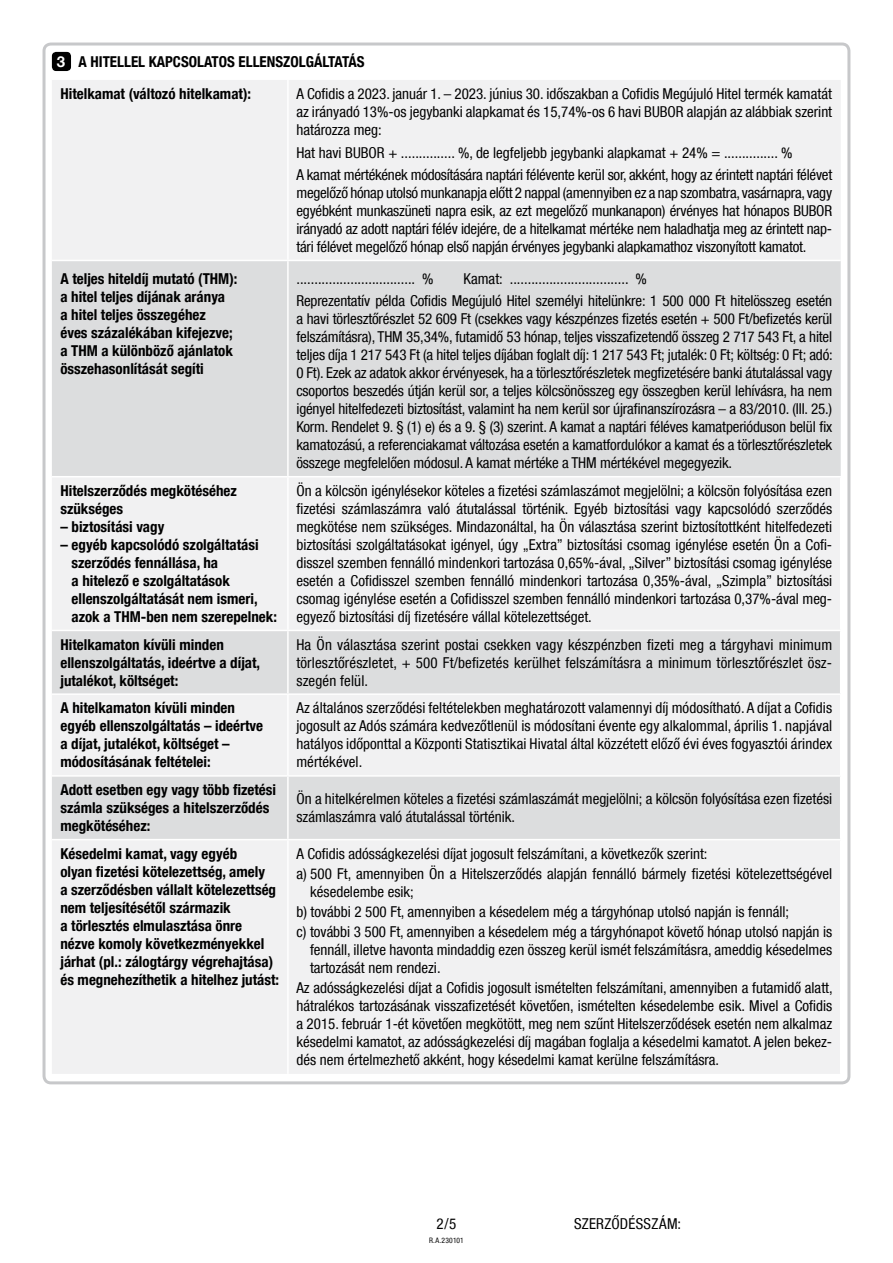
<style>
.page{position:relative;width:893px;height:1263px;background:#fff}
.page>*{position:absolute;margin:0;border:0;box-sizing:border-box;transform-origin:0 0}
.t1{font:condensed 15px/18px "Helvetica Neue LT Com";color:#000;text-align:justify}
.t2{font:700 condensed 15px/18px "Helvetica Neue LT Com";color:#000}
.t3{font:condensed 15px "Helvetica Neue LT Com";letter-spacing:.02em;color:#000}
.t4{font:condensed 7.5px "Helvetica Neue LT Com";letter-spacing:.02em;color:#000}
.s1{font-stretch:normal;color:#fff}
</style>
<div class="page">
<div style="left:52px;top:52px;width:19px;height:19px;background:#000;border-radius:4px"></div>
<div style="left:52px;top:80px;width:789px;height:994px;background:#f1f1f2"></div>
<svg style="left:52px;top:261px;width:789px;height:578px;fill:#dcddde"></svg>
<hr style="left:287px;top:80px;width:2px;height:180px;background:#fff">
<hr style="left:287px;top:261px;width:2px;height:215px;background:#fff">
<hr style="left:287px;top:477px;width:2px;height:153px;background:#fff">
<hr style="left:840px;top:477px;width:1px;height:153px;background:#fff">
<hr style="left:287px;top:631px;width:2px;height:62px;background:#fff">
<hr style="left:840px;top:631px;width:1px;height:62px;background:#fff">
<hr style="left:287px;top:695px;width:2px;height:80px;background:#fff">
<hr style="left:840px;top:695px;width:1px;height:80px;background:#fff">
<hr style="left:287px;top:777px;width:2px;height:62px;background:#fff">
<hr style="left:840px;top:777px;width:1px;height:62px;background:#fff">
<hr style="left:287px;top:840px;width:2px;height:234px;background:#fff">
<hr style="left:840px;top:840px;width:1px;height:234px;background:#fff">
<hr style="left:52px;top:630px;width:236px;height:1px;background:#fff">
<hr style="left:288px;top:630px;width:553px;height:1px;background:#fff">
<hr style="left:52px;top:693px;width:236px;height:2px;background:#fff">
<hr style="left:288px;top:693px;width:553px;height:2px;background:#fff">
<hr style="left:52px;top:775px;width:236px;height:2px;background:#fff">
<hr style="left:288px;top:775px;width:553px;height:2px;background:#fff">
<hr style="left:52px;top:839px;width:236px;height:1px;background:#fff">
<hr style="left:288px;top:839px;width:553px;height:1px;background:#fff">
<hr style="left:52px;top:260px;width:236px;height:1px;background:#fff">
<hr style="left:288px;top:260px;width:553px;height:1px;background:#fff">
<hr style="left:52px;top:476px;width:236px;height:1px;background:#fff">
<hr style="left:288px;top:476px;width:553px;height:1px;background:#fff">
<p class="t2" style="left:57px;top:46px;width:309px;line-height:32px"><span class="s1">3</span> A HITELLEL KAPCSOLATOS ELLENSZOLGÁLTATÁS<br>Hitelkamat (változó hitelkamat):</p>
<p class="t1" style="left:296px;top:85px;width:537px">A Cofidis a 2023. január 1. – 2023. június 30. időszakban a Cofidis Megújuló Hitel termék kamatát az irányadó 13%-os jegybanki alapkamat és 15,74%-os 6 havi BUBOR alapján az alábbiak szerint határozza meg:</p>
<p class="t1" style="left:296px;top:141px;width:537px;line-height:22.2px">Hat havi BUBOR + ............... %, de legfeljebb jegybanki alapkamat + 24% = ............... %<br>A kamat mértékének módosítására naptári félévente kerül sor, akként, hogy az érintett naptári félévet</p>
<p class="t1" style="left:296px;top:183px;width:537px">megelőző hónap utolsó munkanapja előtt 2 nappal (amennyiben ez a nap szombatra, vasárnapra, vagy egyébként munkaszüneti napra esik, az ezt megelőző munkanapon) érvényes hat hónapos BUBOR irányadó az adott naptári félév idejére, de a hitelkamat mértéke nem haladhatja meg az érintett nap&shy;tári félévet megelőző hónap első napján érvényes jegybanki alapkamathoz viszonyított kamatot.</p>
<p class="t2" style="left:60px;top:270px;width:178px">A teljes hiteldíj mutató (THM): a hitel teljes díjának aránya<br>a hitel teljes összegéhez<br>éves százalékában kifejezve; a THM a különböző ajánlatok összehasonlítását segíti</p>
<p class="t1" style="left:296px;top:269px;width:139px">................................. %</p>
<p class="t1" style="left:296px;top:267px;width:537px;line-height:22.2px;text-indent:167px">Kamat: ................................. %<br>Reprezentatív példa Cofidis Megújuló Hitel személyi hitelünkre: 1 500 000 Ft hitelösszeg esetén</p>
<p class="t1" style="left:296px;top:310px;width:538px">a havi törlesztőrészlet 52 609 Ft (csekkes vagy készpénzes fizetés esetén + 500 Ft/befizetés kerül felszámításra), THM 35,34%, futamidő 53 hónap, teljes visszafizetendő összeg 2 717 543 Ft, a hitel teljes díja 1 217 543 Ft (a hitel teljes díjában foglalt díj: 1 217 543 Ft; jutalék: 0 Ft; költség: 0 Ft; adó:<br>0 Ft). Ezek az adatok akkor érvényesek, ha a törlesztőrészletek megfizetésére banki átutalással vagy csoportos beszedés útján kerül sor, a teljes kölcsönösszeg egy összegben kerül lehívásra, ha nem igényel hitelfedezeti biztosítást, valamint ha nem kerül sor újrafinanszírozásra – a 83/2010. (III. 25.)<br>Korm. Rendelet 9. § (1) e) és a 9. § (3) szerint. A kamat a naptári féléves kamatperióduson belül fix kamatozású, a referenciakamat változása esetén a kamatfordulókor a kamat és a törlesztőrészletek összege megfelelően módosul. A kamat mértéke a THM mértékével megegyezik.</p>
<p class="t2" style="left:60px;top:482px;width:178px">Hitelszerződés megkötéséhez szükséges</p>
<p class="t2" style="left:60px;top:518px;width:105px">– biztosítási vagy</p>
<p class="t2" style="left:72px;top:536px;width:207px;text-indent:-11px">– egyéb kapcsolódó szolgáltatási szerződés fennállása, ha<br>a hitelező e szolgáltatások ellenszolgáltatását nem ismeri, azok a THM-ben nem szerepelnek:</p>
<p class="t1" style="left:296px;top:481px;width:537px">Ön a kölcsön igénylésekor köteles a fizetési számlaszámot megjelölni; a kölcsön folyósítása ezen fizetési számlaszámra való átutalással történik. Egyéb biztosítási vagy kapcsolódó szerződés megkötése nem szükséges. Mindazonáltal, ha Ön választása szerint biztosítottként hitelfedezeti biztosítási szolgáltatásokat igényel, úgy „Extra” biztosítási csomag igénylése esetén Ön a Cofi&shy;disszel szemben fennálló mindenkori tartozása 0,65%-ával, „Silver” biztosítási csomag igénylése esetén a Cofidisszel szemben fennálló mindenkori tartozása 0,35%-ával, „Szimpla” biztosítási csomag igénylése esetén a Cofidisszel szemben fennálló mindenkori tartozása 0,37%-ával meg&shy;egyező biztosítási díj fizetésére vállal kötelezettséget.</p>
<p class="t2" style="left:60px;top:635px;width:201px">Hitelkamaton kívüli minden ellenszolgáltatás, ideértve a díjat, jutalékot, költséget:</p>
<p class="t1" style="left:296px;top:635px;width:537px">Ha Ön választása szerint postai csekken vagy készpénzben fizeti meg a tárgyhavi minimum törlesztőrészletet, + 500 Ft/befizetés kerülhet felszámításra a minimum törlesztőrészlet ös - szegén felül.</p>
<p class="t2" style="left:60px;top:699px;width:204px">A hitelkamaton kívüli minden egyéb ellenszolgáltatás – ideértve a díjat, jutalékot, költséget – módosításának feltételei:</p>
<p class="t1" style="left:296px;top:699px;width:537px">Az általános szerződési feltételekben meghatározott valamennyi díj módosítható. A díjat a Cofidis jogosult az Adós számára kedvezőtlenül is módosítani évente egy alkalommal, április 1. napjával hatályos időponttal a Központi Statisztikai Hivatal által közzétett előző évi éves fogyasztói árindex mértékével.</p>
<p class="t2" style="left:60px;top:781px;width:217px">Adott esetben egy vagy több fizetési számla szükséges a hitelszerződés megkötéséhez:</p>
<p class="t1" style="left:296px;top:790px;width:537px">Ön a hitelkérelmen köteles a fizetési számlaszámát megjelölni; a kölcsön folyósítása ezen fizetési számlaszámra való átutalással történik.</p>
<p class="t2" style="left:60px;top:844px;width:220px">Késedelmi kamat, vagy egyéb<br>olyan fizetési kötelezettség, amely<br>a szerződésben vállalt kötelezettség nem teljesítésétől származik<br>a törlesztés elmulasztása önre nézve komoly következményekkel járhat (pl.: zálogtárgy végrehajtása) és megnehezíthetik a hitelhez jutást:</p>
<p class="t1" style="left:296px;top:843px;width:537px;line-height:20.1px">A Cofidis adósságkezelési díjat jogosult felszámítani, a következők szerint:<br>a) 500 Ft, amennyiben Ön a Hitelszerződés alapján fennálló bármely fizetési kötelezettségével</p>
<p class="t1" style="left:296px;top:881px;width:537px;line-height:20.1px;text-align:left;text-indent:14px">késedelembe esik;<br>b) további 2 500 Ft, amennyiben a késedelem még a tárgyhónap utolsó napján is fennáll;<br>c) további 3 500 Ft, amennyiben a késedelem még a tárgyhónapot követő hónap utolsó napján is</p>
<p class="t1" style="left:310px;top:941px;width:524px">fennáll, illetve havonta mindaddig ezen összeg kerül ismét felszámításra, ameddig késedelmes tartozását nem rendezi.</p>
<p class="t1" style="left:296px;top:979px;width:538px">Az adósságkezelési díjat a Cofidis jogosult ismételten felszámítani, amennyiben a futamidő alatt, hátralékos tartozásának visszafizetését követően, ismételten késedelembe esik. Mivel a Cofidis a 2015. február 1-ét követően megkötött, meg nem szűnt Hitelszerződések esetén nem alkalmaz késedelmi kamatot, az adósságkezelési díj magában foglalja a késedelmi kamatot. A jelen bekez&shy;dés nem értelmezhető akként, hogy késedelmi kamat kerülne felszámításra.</p>
<p class="t1" style="left:436px;top:1214px;width:22px">2/5</p>
<p class="t4" style="left:429px;top:1236px;width:36px">R.A.230101</p>
<p class="t3" style="left:574px;top:1215px;width:109px">SZERZŐDÉSSZÁM:</p>
</div>
